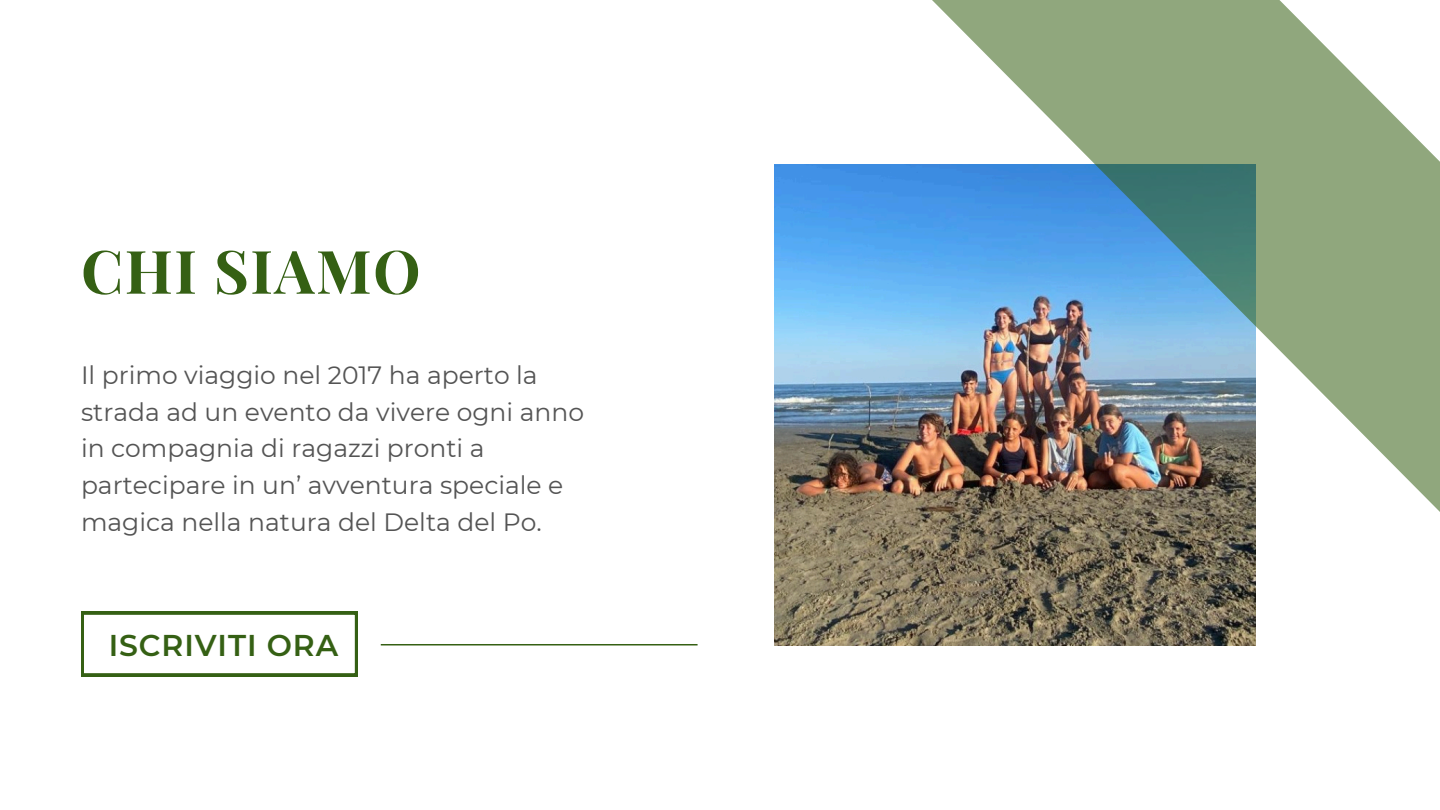
<style>
.page{position:relative;width:1440px;height:810px;background:#fff}
.page>*{position:absolute;margin:0;border:0;box-sizing:border-box;transform-origin:0 0}
.t1{font:700 60px "Playfair Display";letter-spacing:.025em;color:#356014}
.t2{font:600 30px "Montserrat";letter-spacing:.03em;color:#356014}
.t3{font:25px/36.8px "Montserrat";color:#545454}
</style>
<div class="page">
<img style="left:775px;top:165px;width:481px;height:480px">
<hr style="left:381px;top:644px;width:317px;height:1px;background:#356014">
<img style="left:810px;top:0;width:630px;height:515px">
<svg style="left:81px;top:612px;width:277px;height:64px"></svg>
<h2 class="t1" style="left:81px;top:229px;width:341px">CHI SIAMO</h2>
<p class="t3" style="left:81px;top:357px;width:505px">Il primo viaggio nel 2017 ha aperto la strada ad un evento da vivere ogni anno in compagnia di ragazzi pronti a partecipare in un’ avventura speciale e magica nella natura del Delta del Po.</p>
<p class="t2" style="left:109px;top:627px;width:231px">ISCRIVITI ORA</p>
</div>
